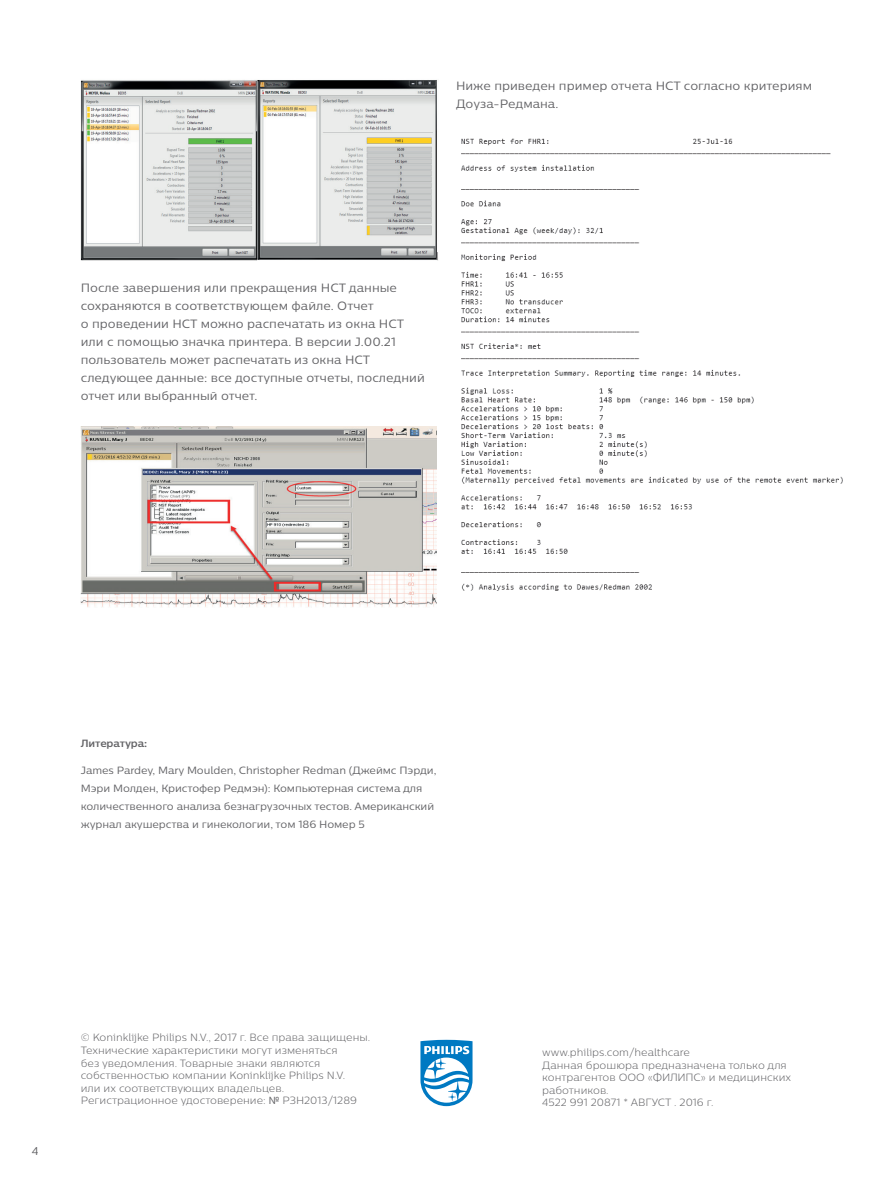
<style>
.page{position:relative;width:893px;height:1188px;background:#fff}
.page>*{position:absolute;margin:0;border:0;box-sizing:border-box;transform-origin:0 0}
.t1{font:12px/18px "Centrale Sans Pro";color:#636366}
.t2{font:11.25px "Centrale Sans Pro";color:#636366}
.t3{font:300 10.5px/12.6px "Centrale Sans Pro";color:#636366}
.t4{font:10.5px/18px "Centrale Sans Pro";letter-spacing:-.01em;color:#636366}
.t5{font:700 10.5px "Centrale Sans Pro";letter-spacing:-.01em;color:#636366}
.s1{font-family:"PF Agora Sans Pro";font-weight:400}
</style>
<div class="page">
<img style="left:81px;top:426px;width:356px;height:181px">
<img style="left:461px;top:138px;width:382px;height:453px">
<svg style="left:420px;top:1040px;width:52px;height:66px"></svg>
<img style="left:80px;top:80px;width:358px;height:181px">
<p class="t1" style="left:456px;top:76px;width:358px">Ниже приведен пример отчета НСТ согласно критериям<br>Доуза-Редмана.</p>
<p class="t1" style="left:81px;top:279px;width:346px">После завершения или прекращения НСТ данные сохраняются в соответствующем файле. Отчет<br>о проведении НСТ можно распечатать из окна НСТ или с помощью значка принтера. В версии J.00.21 пользователь может распечатать из окна НСТ следующее данные: все доступные отчеты, последний отчет или выбранный отчет.</p>
<p class="t5" style="left:81px;top:736px;width:68px">Литература:</p>
<p class="t4" style="left:81px;top:761px;width:357px">James Pardey, Mary Moulden, Christopher Redman (Джеймс Пэрди, Мэри Молден, Кристофер Редмэн): Компьютерная система для количественного анализа безнагрузочных тестов. Американский журнал акушерства и гинекологии, том 186 Номер 5</p>
<p class="t2" style="left:32px;top:1144px;width:8px">4</p>
<p class="t3" style="left:81px;top:1031px;width:291px">© Koninklijke Philips N.V., 2017 г. Все права защищены.<br>Технические характеристики могут изменяться<br>без уведомления. Товарные знаки являются собственностью компании Koninklijke Philips N.V.<br>или их соответствующих владельцев.<br>Регистрационное удостоверение: <span class="s1">№</span> РЗН2013/1289</p>
<p class="t3" style="left:542px;top:1046px;width:250px">www.philips.com/healthcare<br>Данная брошюра предназначена только для контрагентов ООО «ФИЛИПС» и медицинских работников.<br>4522 991 20871 * АВГУСТ . 2016 г.</p>
</div>
